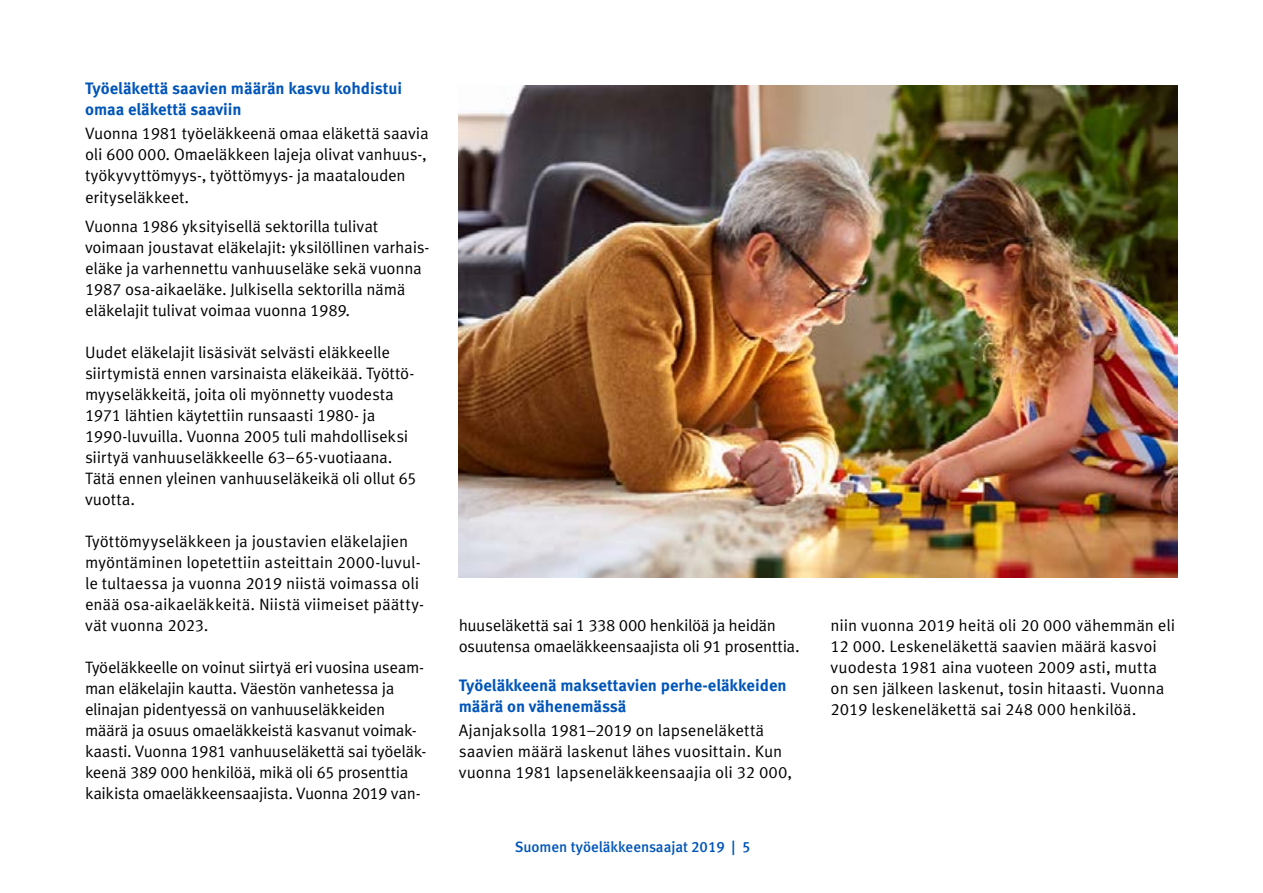
<style>
.page{position:relative;width:1263px;height:893px;background:#fff}
.page>*{position:absolute;margin:0;border:0;box-sizing:border-box;transform-origin:0 0}
.Leipä{font:16.5px/21px "Meta Pro Norm";letter-spacing:-.015em;color:#000}
._3__otsikko{font:16.5px/21px "Meta Pro Norm";letter-spacing:-.005em;color:#000}
._3__otsikko-2{font:700 16.5px/21px "Meta Pro";color:#0055b9}
.t1{font:15px "Meta Medium LF";color:#0055b9}
</style>
<div class="page">
<img style="left:459px;top:85px;width:719px;height:492px">
<h2 class="_3__otsikko-2" style="left:85px;top:77px;width:318px">Työeläkettä saavien määrän kasvu kohdistui omaa eläkettä saaviin</h2>
<h2 class="_3__otsikko" style="left:85px;top:122px;width:345px">Vuonna 1981 työeläkkeenä omaa eläkettä saavia oli 600 000. Omaeläkkeen lajeja olivat vanhuus-, työkyvyttömyys-, työttömyys- ja maatalouden erityseläkkeet.</h2>
<p class="Leipä" style="left:85px;top:215px;width:346px">Vuonna 1986 yksityisellä sektorilla tulivat voimaan joustavat eläkelajit: yksilöllinen varhais&shy;eläke ja varhennettu vanhuuseläke sekä vuonna 1987 osa-aikaeläke. Julkisella sektorilla nämä eläkelajit tulivat voimaa vuonna 1989.</p>
<p class="Leipä" style="left:85px;top:341px;width:333px">Uudet eläkelajit lisäsivät selvästi eläkkeelle siirtymistä ennen varsinaista eläkeikää. Työttö&shy;myyseläkkeitä, joita oli myönnetty vuodesta 1971 lähtien käytettiin runsaasti 1980- ja 1990-luvuilla. Vuonna 2005 tuli mahdolliseksi siirtyä vanhuuseläkkeelle 63–65-vuotiaana.<br>Tätä ennen yleinen vanhuuseläkeikä oli ollut 65 vuotta.</p>
<p class="Leipä" style="left:85px;top:530px;width:341px">Työttömyyseläkkeen ja joustavien eläkelajien myöntäminen lopetettiin asteittain 2000-luvul&shy;le tultaessa ja vuonna 2019 niistä voimassa oli enää osa-aikaeläkkeitä. Niistä viimeiset päätty&shy;vät vuonna 2023.</p>
<p class="Leipä" style="left:85px;top:656px;width:343px">Työeläkkeelle on voinut siirtyä eri vuosina useam&shy;man eläkelajin kautta. Väestön vanhetessa ja elinajan pidentyessä on vanhuuseläkkeiden määrä ja osuus omaeläkkeistä kasvanut voimak&shy;kaasti. Vuonna 1981 vanhuuseläkettä sai työeläk&shy;keenä 389 000 henkilöä, mikä oli 65 prosenttia kaikista omaeläkkeensaajista. Vuonna 2019 van-</p>
<p class="Leipä" style="left:459px;top:614px;width:343px">huuseläkettä sai 1 338 000 henkilöä ja heidän osuutensa omaeläkkeensaajista oli 91 prosenttia.</p>
<h2 class="_3__otsikko-2" style="left:459px;top:674px;width:329px">Työeläkkeenä maksettavien perhe-eläkkeiden määrä on vähenemässä</h2>
<h2 class="_3__otsikko" style="left:459px;top:719px;width:335px">Ajanjaksolla 1981–2019 on lapseneläkettä saavien määrä laskenut lähes vuosittain. Kun vuonna 1981 lapseneläkkeensaajia oli 32 000,</h2>
<p class="t1" style="left:515px;top:838px;width:237px">Suomen työeläkkeensaajat 2019 | 5</p>
<h2 class="_3__otsikko" style="left:831px;top:614px;width:346px">niin vuonna 2019 heitä oli 20 000 vähemmän eli 12 000. Leskeneläkettä saavien määrä kasvoi vuodesta 1981 aina vuoteen 2009 asti, mutta on sen jälkeen laskenut, tosin hitaasti. Vuonna 2019 leskeneläkettä sai 248 000 henkilöä.</h2>
</div>
